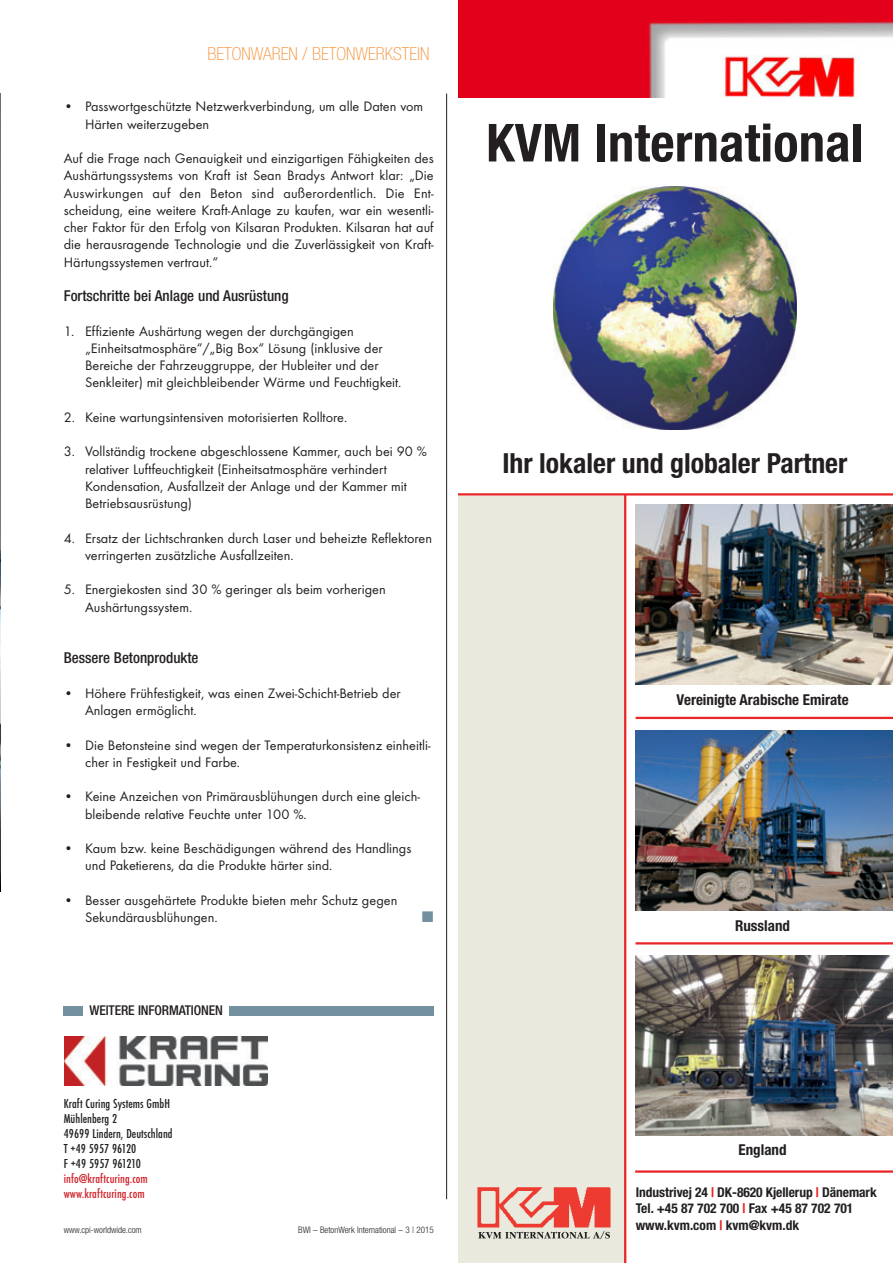
<style>
.page{position:relative;width:893px;height:1263px;background:#fff}
.page>*{position:absolute;margin:0;border:0;box-sizing:border-box;transform-origin:0 0}
.t1{font:700 condensed 52.5px "Helvetica Neue";letter-spacing:.005em;color:#231f20}
.t2{font:700 condensed 27.75px "Helvetica Neue";color:#231f20}
.t3{font:100 condensed 18px "Helvetica Neue";color:#f69238}
.t4{font:500 condensed 15px "Helvetica Neue";color:#231f20}
.t5{font:700 condensed 15px "Helvetica Neue";color:#231f20}
.t6{font:14.25px/17.2px "Futura T";color:#231f20}
.t7{font:14.25px "European Pi Three";color:#73909f}
.t8{font:700 condensed 13.5px/16.5px "Helvetica Neue";letter-spacing:-.005em;color:#231f20}
.t9{font:500 condensed 13.5px/15px "Futura T";letter-spacing:.005em;color:#231f20}
.t10{font:500 condensed 13.5px/15px "Futura T";letter-spacing:.005em;color:#d1232a}
.t11{font:500 condensed 13.5px "Helvetica Neue";letter-spacing:-.01em;color:#231f20}
.t12{font:300 condensed 9px "Helvetica Neue";color:#231f20}
.s1{color:#e92326}
</style>
<div class="page">
<img style="left:65px;top:1037px;width:203px;height:49px">
<div style="left:64px;top:1005px;width:19px;height:10px;background:#73909f"></div>
<div style="left:229px;top:1005px;width:205px;height:10px;background:#73909f"></div>
<img style="left:553px;top:187px;width:243px;height:242px">
<div style="left:459px;top:496px;width:166px;height:767px;background:#e9eadd"></div>
<img style="left:459px;top:0;width:434px;height:98px">
<hr style="left:459px;top:493px;width:434px;height:2px;background:#e92326">
<hr style="left:636px;top:717px;width:257px;height:2px;background:#e92326">
<hr style="left:635px;top:942px;width:258px;height:2px;background:#e92326">
<hr style="left:635px;top:1170px;width:258px;height:3px;background:#e92326">
<img style="left:477px;top:1187px;width:134px;height:41px">
<svg style="left:478px;top:1231px;width:132px;height:8px"></svg>
<hr style="left:624px;top:495px;width:2px;height:768px;background:#e92326">
<img style="left:635px;top:505px;width:258px;height:180px">
<img style="left:636px;top:731px;width:257px;height:180px">
<img style="left:635px;top:955px;width:258px;height:180px">
<hr style="left:446px;top:94px;width:1px;height:1105px;background:#231f20">
<img style="left:0;top:94px;width:1px;height:798px">
<p class="t3" style="left:208px;top:47px;width:223px">BETONWAREN / BETONWERKSTEIN</p>
<p class="t6" style="left:85px;top:99px;width:340px;text-indent:-21px">• Passwortgeschützte Netzwerkverbindung, um alle Daten vom<br>Härten weiterzugeben</p>
<p class="t6" style="left:64px;top:151px;width:371px;text-align:justify">Auf die Frage nach Genauigkeit und einzigartigen Fähigkeiten des Aushärtungssystems von Kraft ist Sean Bradys Antwort klar: „Die Auswirkungen auf den Beton sind außerordentlich. Die Ent - scheidung, eine weitere Kraft-Anlage zu kaufen, war ein wesentli&shy;cher Faktor für den Erfolg von Kilsaran Produkten. Kilsaran hat auf die herausragende Technologie und die Zuverlässigkeit von Kraft-Härtungssystemen vertraut.“</p>
<p class="t4" style="left:64px;top:290px;width:226px">Fortschritte bei Anlage und Ausrüstung</p>
<p class="t6" style="left:85px;top:323px;width:318px;text-indent:-21px">1. Effiziente Aushärtung wegen der durchgängigen „Einheitsatmosphäre“/„Big Box“ Lösung (inklusive der Bereiche der Fahrzeuggruppe, der Hubleiter und der Senkleiter) mit gleichbleibender Wärme und Feuchtigkeit.</p>
<p class="t6" style="left:64px;top:410px;width:285px">2. Keine wartungsintensiven motorisierten Rolltore.</p>
<p class="t6" style="left:85px;top:444px;width:344px;text-indent:-21px">3. Vollständig trockene abgeschlossene Kammer, auch bei 90 % relativer Luftfeuchtigkeit (Einheitsatmosphäre verhindert Kondensation, Ausfallzeit der Anlage und der Kammer mit Betriebsausrüstung)</p>
<p class="t6" style="left:85px;top:530px;width:349px;text-indent:-21px">4. Ersatz der Lichtschranken durch Laser und beheizte Reflektoren verringerten zusätzliche Ausfallzeiten.</p>
<p class="t6" style="left:85px;top:582px;width:302px;text-indent:-21px">5. Energiekosten sind 30 % geringer als beim vorherigen<br>Aushärtungssystem.</p>
<p class="t4" style="left:64px;top:653px;width:136px">Bessere Betonprodukte</p>
<p class="t6" style="left:85px;top:686px;width:317px;text-indent:-21px">• Höhere Frühfestigkeit, was einen Zwei-Schicht-Betrieb der<br>Anlagen ermöglicht.</p>
<p class="t6" style="left:85px;top:737px;width:347px;text-indent:-21px">• Die Betonsteine sind wegen der Temperaturkonsistenz einheitli&shy;cher in Festigkeit und Farbe.</p>
<p class="t6" style="left:85px;top:789px;width:336px;text-indent:-21px">• Keine Anzeichen von Primärausblühungen durch eine gleich&shy;bleibende relative Feuchte unter 100 %.</p>
<p class="t6" style="left:85px;top:841px;width:328px;text-indent:-21px">• Kaum bzw. keine Beschädigungen während des Handlings und Paketierens, da die Produkte härter sind.</p>
<p class="t6" style="left:85px;top:893px;width:314px;text-indent:-21px">• Besser ausgehärtete Produkte bieten mehr Schutz gegen<br>Sekundärausblühungen.</p>
<p class="t7" style="left:422px;top:909px;width:13px">-</p>
<p class="t11" style="left:90px;top:1006px;width:135px">WEITERE INFORMATIONEN</p>
<p class="t9" style="left:64px;top:1096px;width:110px">Kraft Curing Systems GmbH<br>Mühlenberg 2<br>49699 Lindern, Deutschland<br>T +49 5957 96120<br>F +49 5957 961210</p>
<p class="t10" style="left:64px;top:1171px;width:86px">info@kraftcuring.com www.kraftcuring.com</p>
<p class="t12" style="left:64px;top:1226px;width:79px">www.cpi-worldwide.com</p>
<p class="t12" style="left:298px;top:1226px;width:137px">BWI – BetonWerk International – 3 | 2015</p>
<h1 class="t1" style="left:486px;top:124px;width:379px">KVM International</h1>
<h2 class="t2" style="left:502px;top:453px;width:346px">Ihr lokaler und globaler Partner</h2>
<p class="t5" style="left:676px;top:694px;width:174px">Vereinigte Arabische Emirate</p>
<p class="t5" style="left:735px;top:920px;width:56px">Russland</p>
<p class="t5" style="left:739px;top:1144px;width:50px">England</p>
<p class="t8" style="left:636px;top:1185px;width:242px">Industrivej 24 <span class="s1">|</span> DK-8620 Kjellerup <span class="s1">|</span> Dänemark<br>Tel. +45 87 702 700 <span class="s1">|</span> Fax +45 87 702 701 www.kvm.com <span class="s1">|</span> kvm@kvm.dk</p>
</div>
